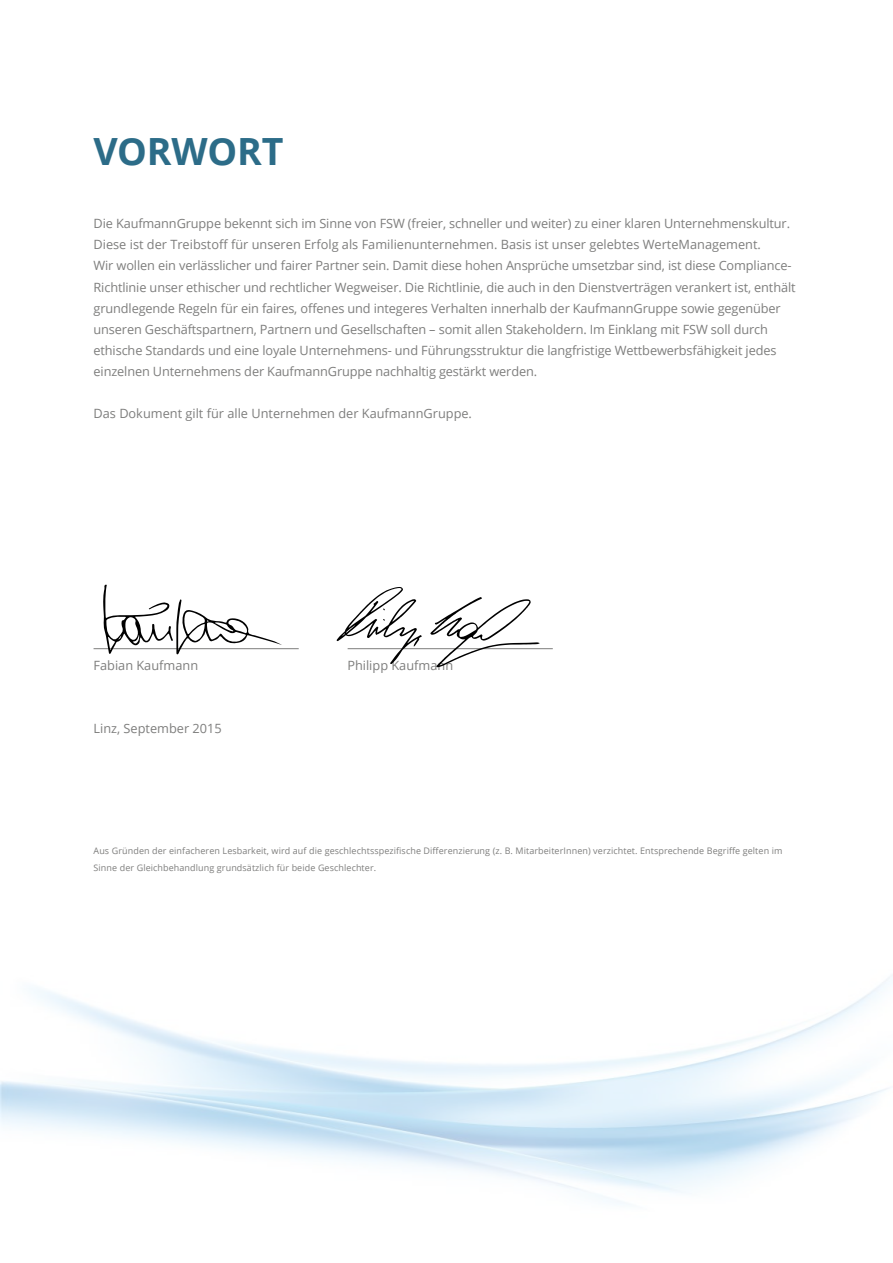
<style>
.page{position:relative;width:893px;height:1263px;background:#fff}
.page>*{position:absolute;margin:0;border:0;box-sizing:border-box;transform-origin:0 0}
.t1{font:700 37.5px "Open Sans";letter-spacing:-.005em;color:#2c6c88}
.t2{font:12.75px/21px "Open Sans";letter-spacing:-.01em;color:#7e7e7d}
.t3{font:9px/16.5px "Open Sans";letter-spacing:.01em;color:#7e7e7d}
</style>
<div class="page">
<hr style="left:94px;top:648px;width:205px;height:1px;background:#7e7e7d">
<hr style="left:348px;top:648px;width:205px;height:1px;background:#7e7e7d">
<svg style="left:103px;top:585px;width:179px;height:69px"></svg>
<svg style="left:430px;top:597px;width:110px;height:70px"></svg>
<svg style="left:337px;top:587px;width:85px;height:77px"></svg>
<h1 class="t1" style="left:94px;top:125px;width:191px">VORWORT</h1>
<p class="t2" style="left:94px;top:213px;width:704px">Die KaufmannGruppe bekennt sich im Sinne von FSW (freier, schneller und weiter) zu einer klaren Unternehmenskultur.<br>Diese ist der Treibstoff für unseren Erfolg als Familienunternehmen. Basis ist unser gelebtes WerteManagement.<br>Wir wollen ein verlässlicher und fairer Partner sein. Damit diese hohen Ansprüche umsetzbar sind, ist diese Compliance-Richtlinie unser ethischer und rechtlicher Wegweiser. Die Richtlinie, die auch in den Dienstverträgen verankert ist, enthält grundlegende Regeln für ein faires, offenes und integeres Verhalten innerhalb der KaufmannGruppe sowie gegenüber unseren Geschäftspartnern, Partnern und Gesellschaften – somit allen Stakeholdern. Im Einklang mit FSW soll durch ethische Standards und eine loyale Unternehmens- und Führungsstruktur die langfristige Wettbewerbsfähigkeit jedes einzelnen Unternehmens der KaufmannGruppe nachhaltig gestärkt werden.</p>
<p class="t2" style="left:94px;top:402px;width:380px">Das Dokument gilt für alle Unternehmen der KaufmannGruppe.</p>
<p class="t2" style="left:94px;top:654px;width:106px">Fabian Kaufmann</p>
<p class="t2" style="left:347px;top:654px;width:107px">Philipp Kaufmann</p>
<p class="t2" style="left:94px;top:717px;width:130px">Linz, September 2015</p>
<p class="t3" style="left:94px;top:842px;width:690px">Aus Gründen der einfacheren Lesbarkeit, wird auf die geschlechtsspezifische Differenzierung (z. B. MitarbeiterInnen) verzichtet. Entsprechende Begriffe gelten im<br>Sinne der Gleichbehandlung grundsätzlich für beide Geschlechter.</p>
</div>
